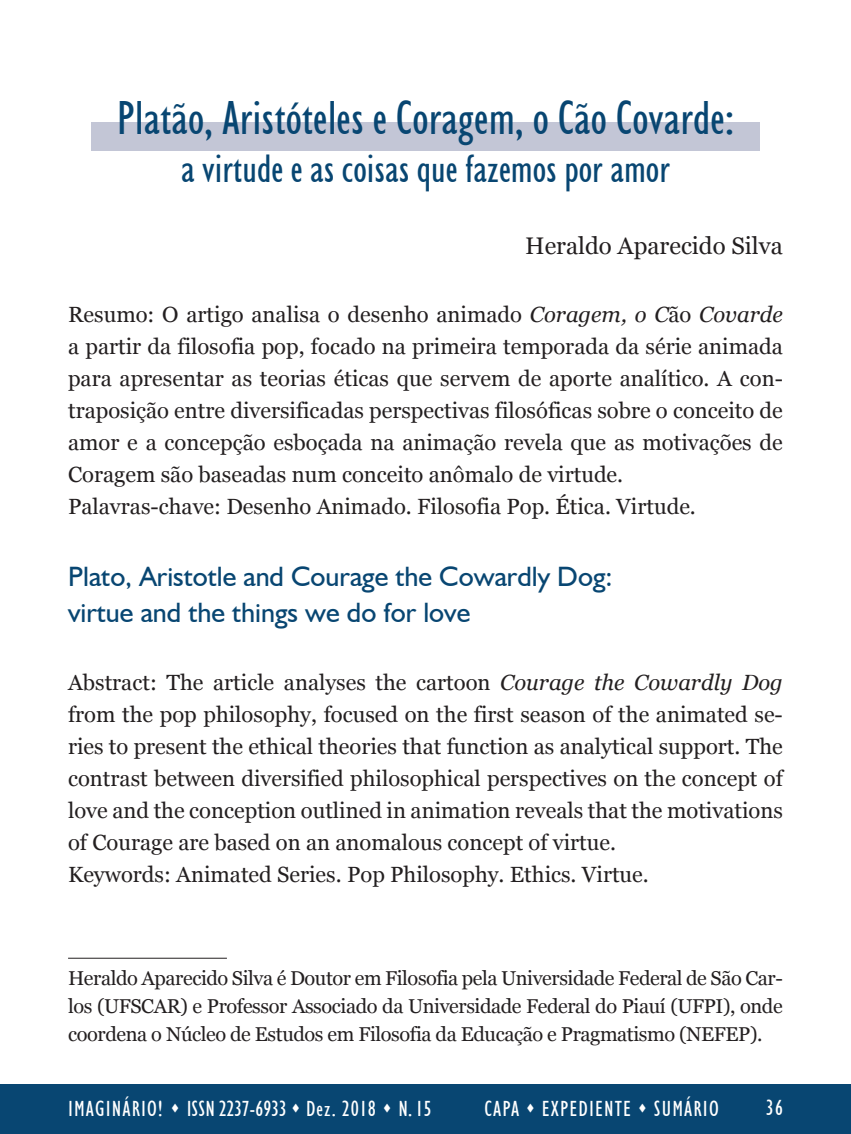
<style>
.page{position:relative;width:851px;height:1134px;background:#fff}
.page>*{position:absolute;margin:0;border:0;box-sizing:border-box;transform-origin:0 0}
.t1{font:condensed 48px "Humanist 521 BT";color:#084672}
.t2{font:condensed 40px "Humanist 521 BT";color:#084672}
.t3{font:28px/36px "Humanist 521 BT";color:#084672}
.t4{font:24px "Georgia";color:#231f20}
.t5{font:22px/32px "Georgia";color:#231f20}
.t6{font:condensed 22px "Humanist 521 BT";letter-spacing:.05em;color:#fff}
.t7{font:20px/28px "Georgia";letter-spacing:-.02em;color:#231f20;text-align:justify}
.s1{font-style:italic}
</style>
<div class="page">
<div style="left:0;top:1084px;width:850px;height:50px;background:#084672"></div>
<div style="left:91px;top:122px;width:668px;height:28px;background:#c3c6d6"></div>
<hr style="left:68px;top:958px;width:159px;height:1px;background:#231f20">
<h1 class="t1" style="left:117px;top:90px;width:619px">Platão, Aristóteles e Coragem, o Cão Covarde:</h1>
<h2 class="t2" style="left:181px;top:146px;width:490px">a virtude e as coisas que fazemos por amor</h2>
<p class="t4" style="left:525px;top:231px;width:259px">Heraldo Aparecido Silva</p>
<p class="t5" style="left:68px;top:299px;width:716px">Resumo: O artigo analisa o desenho animado <span class="s1">Coragem, o C</span>ão <span class="s1">Covarde </span>a partir da filosofia pop, focado na primeira temporada da série animada para apresentar as teorias éticas que servem de aporte analítico. A con&shy;traposição entre diversificadas perspectivas filosóficas sobre o conceito de amor e a concepção esboçada na animação revela que as motivações de Coragem são baseadas num conceito anômalo de virtude.<br>Palavras-chave: Desenho Animado. Filosofia Pop. Ética. Virtude.</p>
<p class="t3" style="left:68px;top:558px;width:546px">Plato, Aristotle and Courage the Cowardly Dog: virtue and the things we do for love</p>
<p class="t5" style="left:68px;top:667px;width:716px">Abstract: The article analyses the cartoon <span class="s1">Courage the Cowardly Dog </span>from the pop philosophy, focused on the first season of the animated se&shy;ries to present the ethical theories that function as analytical support. The contrast between diversified philosophical perspectives on the concept of love and the conception outlined in animation reveals that the motivations of Courage are based on an anomalous concept of virtue.<br>Keywords: Animated Series. Pop Philosophy. Ethics. Virtue.</p>
<p class="t7" style="left:68px;top:964px;width:716px">Heraldo Aparecido Silva é Doutor em Filosofia pela Universidade Federal de São Car&shy;los (UFSCAR) e Professor Associado da Universidade Federal do Piauí (UFPI), onde coordena o Núcleo de Estudos em Filosofia da Educação e Pragmatismo (NEFEP).</p>
<p class="t6" style="left:68px;top:1095px;width:365px">IMAGINÁRIO! ▲ ISSN 2237-6933 ▲ Dez. 2018 ▲ N. 15</p>
<p class="t6" style="left:484px;top:1095px;width:236px">CAPA ▲ EXPEDIENTE ▲ SUMÁRIO</p>
<p class="t6" style="left:766px;top:1095px;width:18px">36</p>
</div>
